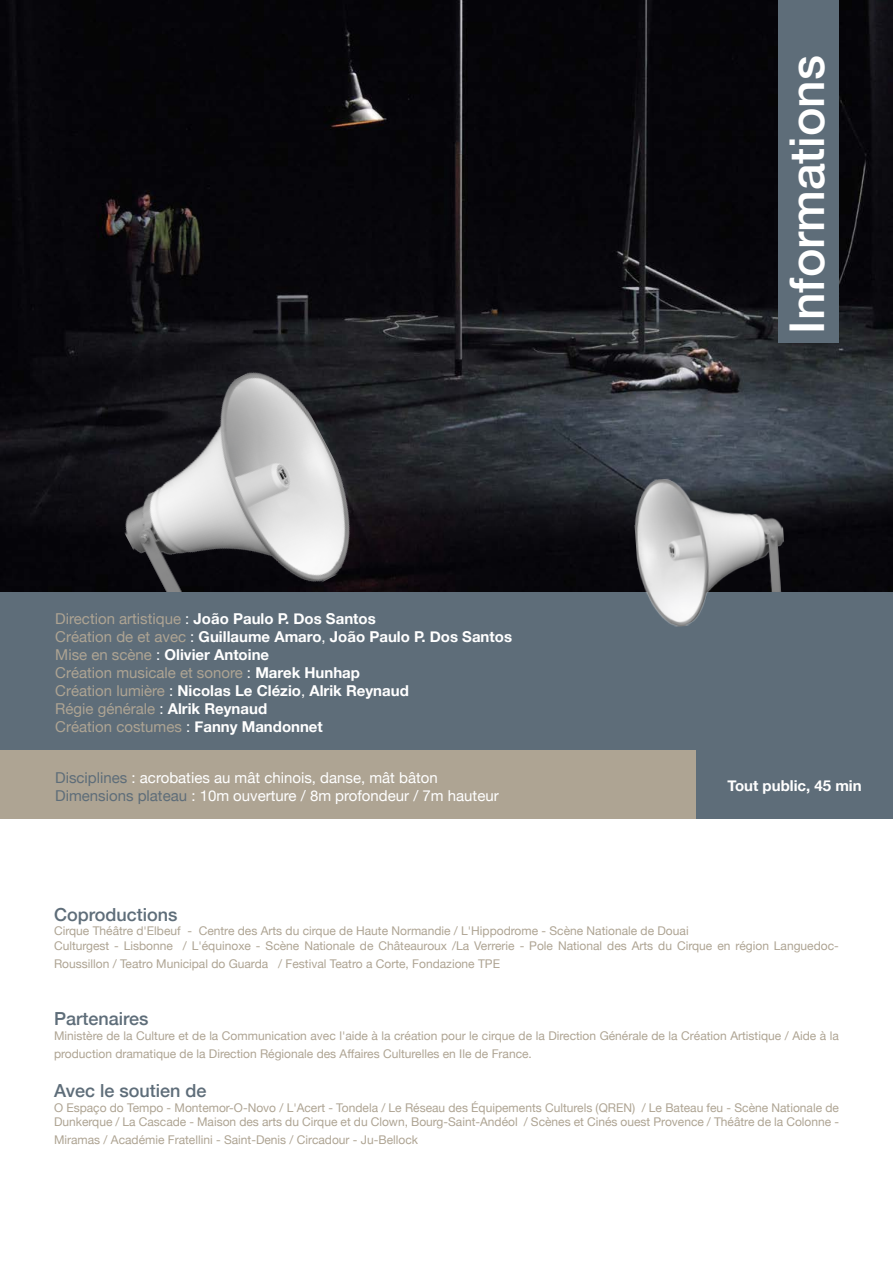
<style>
.page{position:relative;width:893px;height:1263px;background:#fff}
.page>*{position:absolute;margin:0;border:0;box-sizing:border-box;transform-origin:0 0}
.t1{font:500 48px "Helvetica Neue";color:#fff}
.t2{font:500 18px "Helvetica Neue";color:#5e6d79}
.t3{font:700 15px/18px "Helvetica Neue";color:#fff}
.t4{font:15px/18px "Helvetica Neue";color:#fff}
.t5{font:12px/14.4px "Helvetica Neue";color:#aea493}
.s1{font-weight:400;color:#aea493}
.s2{font-weight:400}
.s3{color:#5e6d79}
</style>
<div class="page">
<img style="left:0;top:0;width:893px;height:592px">
<div style="left:0;top:592px;width:893px;height:158px;background:#5e6d79"></div>
<img style="left:631px;top:471px;width:158px;height:156px">
<div style="left:770px;top:592px;width:12px;height:7px;background:#5e6d79"></div>
<img style="left:85px;top:356px;width:297px;height:236px">
<div style="left:778px;top:0;width:61px;height:342px;background:#5e6d79"></div>
<div style="left:0;top:750px;width:696px;height:69px;background:#aea493"></div>
<div style="left:696px;top:750px;width:197px;height:69px;background:#5e6d79"></div>
<p class="t3" style="left:55px;top:610px;width:458px"><span class="s1">Direction artistique</span> <span class="s2">:</span> João Paulo P. Dos Santos<br><span class="s1">Création de et avec</span> <span class="s2">:</span> Guillaume Amaro<span class="s2">,</span> João Paulo P. Dos Santos <span class="s1">Mise en scène</span> <span class="s2">:</span> Olivier Antoine<br><span class="s1">Création musicale et sonore</span> <span class="s2">:</span> Marek Hunhap<br><span class="s1">Création lumière</span> <span class="s2">:</span> Nicolas Le Clézio<span class="s2">,</span> Alrik Reynaud<br><span class="s1">Régie générale</span> <span class="s2">:</span> Alrik Reynaud<br><span class="s1">Création costumes</span> <span class="s2">:</span> Fanny Mandonnet</p>
<h1 class="t1" style="left:768px;top:333px;width:280px;rotate:-90deg">Informations</h1>
<p class="t4" style="left:55px;top:769px;width:445px"><span class="s3">Disciplines</span> : acrobaties au mât chinois, danse, mât bâton<br><span class="s3">Dimensions plateau</span> : 10m ouverture / 8m profondeur / 7m hauteur</p>
<p class="t3" style="left:728px;top:777px;width:136px">Tout public, 45 min</p>
<h2 class="t2" style="left:54px;top:900px;width:125px">Coproductions</h2>
<p class="t5" style="left:54px;top:924px;width:786px">Cirque Théâtre d'Elbeuf - Centre des Arts du cirque de Haute Normandie / L'Hippodrome - Scène Nationale de Douai<br>Culturgest - Lisbonne / L'équinoxe - Scène Nationale de Châteauroux /La Verrerie - Pole National des Arts du Cirque en région Languedoc-</p>
<p class="t5" style="left:54px;top:957px;width:448px">Roussillon / Teatro Municipal do Guarda / Festival Teatro a Corte, Fondazione TPE</p>
<h2 class="t2" style="left:54px;top:1004px;width:96px">Partenaires</h2>
<p class="t5" style="left:54px;top:1027px;width:786px;line-height:18px">Ministère de la Culture et de la Communication avec l'aide à la création pour le cirque de la Direction Générale de la Création Artistique / Aide à la production dramatique de la Direction Régionale des Affaires Culturelles en Ile de France.</p>
<h2 class="t2" style="left:54px;top:1076px;width:154px">Avec le soutien de</h2>
<p class="t5" style="left:54px;top:1101px;width:786px">O Espaço do Tempo - Montemor-O-Novo / L'Acert - Tondela / Le Réseau des Équipements Culturels (QREN) / Le Bateau feu - Scène Nationale de<br>Dunkerque / La Cascade - Maison des arts du Cirque et du Clown, Bourg-Saint-Andéol / Scènes et Cinés ouest Provence / Théâtre de la Colonne -</p>
<p class="t5" style="left:54px;top:1133px;width:366px">Miramas / Académie Fratellini - Saint-Denis / Circadour - Ju-Bellock</p>
</div>
